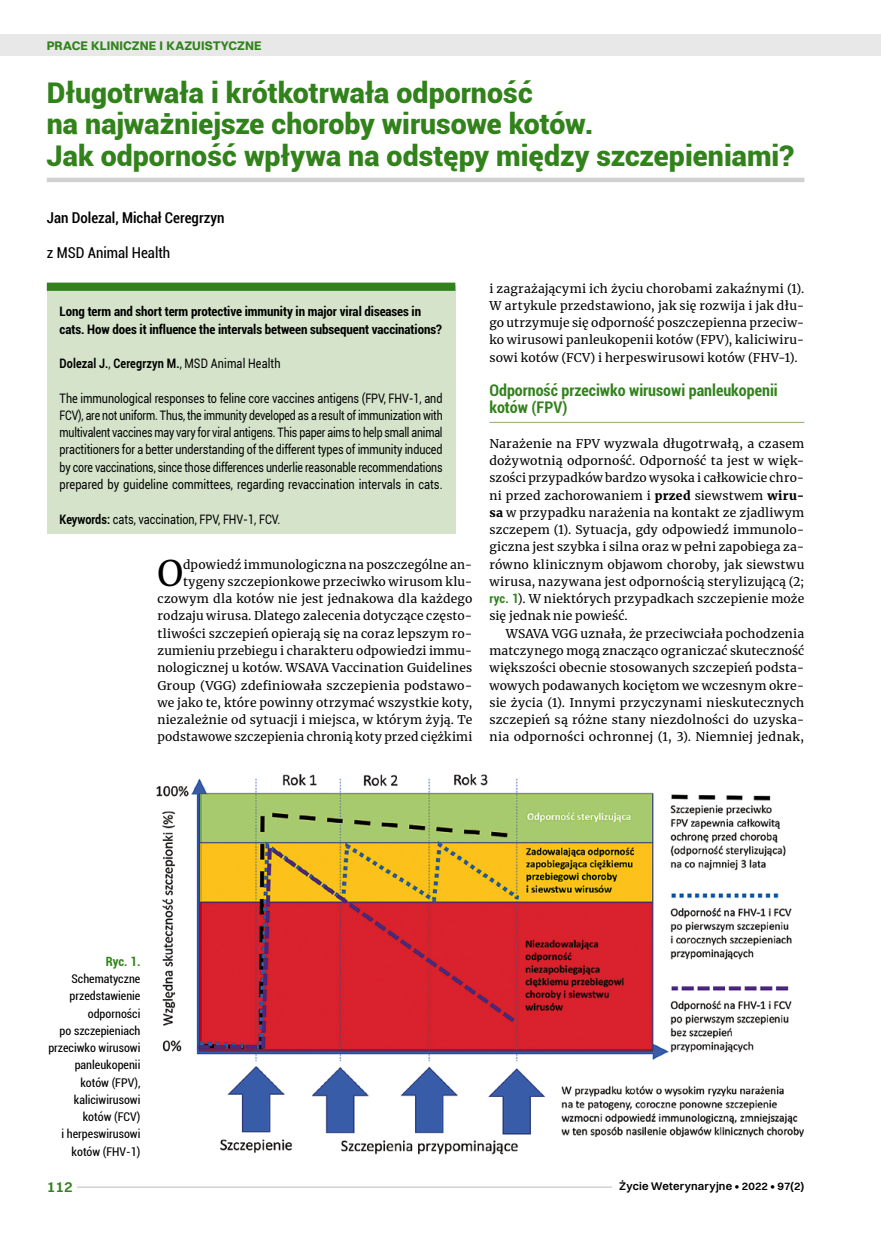
<style>
.page{position:relative;width:881px;height:1234px;background:#fff}
.page>*{position:absolute;margin:0;border:0;box-sizing:border-box;transform-origin:0 0}
.t1{font:35.25px "Merriweather";color:#000}
.t2{font:900 28.5px/31.5px "Roboto";color:#32821c}
.t3{font:700 condensed 16.05px/17.2px "Roboto";color:#32821c}
.t4{font:500 condensed 15px "Roboto";color:#000}
.t5{font:condensed 15px "Roboto";color:#000}
.t6{font:600 15px "Switzer";color:#32821c}
.t7{font:13.05px/17.2px "Roboto";color:#000;text-align:justify;scale:.83 1}
.t8{font:700 condensed 13.05px/17.2px "Roboto";letter-spacing:-.005em;color:#000}
.t9{font:700 13.05px "Roboto";letter-spacing:.015em;color:#000;scale:.83 1}
.t10{font:700 condensed 12.75px "Roboto";color:#32821c}
.t11{font:700 12.6px "Switzer";letter-spacing:.005em;color:#32821c}
.t12{font:12px/17.2px "Merriweather";letter-spacing:.015em;color:#000;text-align:justify}
.t13{font:condensed 12px/17.2px "Roboto";color:#000;text-align:right}
.t14{font:600 11.25px "Switzer";letter-spacing:.015em;color:#000}
.s1{font-weight:400}
.s2{font-weight:700}
.s3{font-weight:900}
.s4{font-family:"Roboto";font-weight:700;font-stretch:condensed;font-size:12.75px;color:#32821c}
</style>
<div class="page">
<div style="left:47px;top:287px;width:408px;height:247px;background:#d4e3c9"></div>
<div style="left:47px;top:282px;width:408px;height:9px;background:#32821c"></div>
<hr style="left:47px;top:178px;width:757px;height:4px;background:#d2d1d1">
<hr style="left:489px;top:422px;width:315px;height:1px;background:#96ba7b">
<img style="left:156px;top:774px;width:648px;height:381px">
<div style="left:0;top:35px;width:880px;height:21px;background:#e8e8e8"></div>
<hr style="left:47px;top:1186px;width:565px;height:1px;background:#d2d1d1">
<div style="left:47px;top:1178px;width:30px;height:15px;background:#fff"></div>
<p class="t11" style="left:47px;top:37px;width:216px">PRACE KLINICZNE I KAZUISTYCZNE</p>
<h2 class="t2" style="left:47px;top:75px;width:748px">Długotrwała i krótkotrwała odporność<br>na najważniejsze choroby wirusowe kotów.<br>Jak odporność wpływa na odstępy między szczepieniami?</h2>
<p class="t4" style="left:47px;top:207px;width:179px">Jan Dolezal, Michał Ceregrzyn</p>
<p class="t5" style="left:47px;top:242px;width:125px">z MSD Animal Health</p>
<p class="t8" style="left:60px;top:302px;width:383px">Long term and short term protective immunity in major viral diseases in cats. How does it influence the intervals between subsequent vaccinations?</p>
<p class="t9" style="left:60px;top:354px;width:268px">Dolezal J.<span class="s1">,</span> Ceregrzyn M.<span class="s1">, MSD Animal Health</span></p>
<p class="t7" style="left:60px;top:389px;width:463px">The immunological responses to feline core vaccines antigens (FPV, FHV-1, and FCV), are not uniform. Thus, the immunity developed as a result of immunization with multivalent vaccines may vary for viral antigens. This paper aims to help small animal practitioners for a better understanding of the different types of immunity induced by core vaccinations, since those differences underlie reasonable recommendations prepared by guideline committees, regarding revaccination intervals in cats.</p>
<p class="t7" style="left:60px;top:509px;width:267px"><span class="s2">Keywords:</span> cats, vaccination, FPV, FHV-1, FCV.</p>
<p class="t12" style="left:157px;top:555px;width:316px;text-align:right">dpowiedź immunologiczna na poszczególne an&shy;tygeny szczepionkowe przeciwko wirusom klu&shy;czowym dla kotów nie jest jednakowa dla każdego rodzaju wirusa. Dlatego zalecenia dotyczące często&shy;tliwości szczepień opierają się na coraz lepszym ro&shy;zumieniu przebiegu i charakteru odpowiedzi immu&shy;nologicznej u kotów. WSAVA Vaccination Guidelines Group (VGG) zdefiniowała szczepienia podstawo&shy;we jako te, które powinny otrzymać wszystkie koty, niezależnie od sytuacji i miejsca, w którym żyją. Te podstawowe szczepienia chronią koty przed ciężkimi</p>
<h1 class="t1" style="left:157px;top:548px;width:27px">O</h1>
<p class="t12" style="left:489px;top:279px;width:316px">i zagrażającymi ich życiu chorobami zakaźnymi (1).<br>W artykule przedstawiono, jak się rozwija i jak dłu&shy;go utrzymuje się odporność poszczepienna przeciw&shy;ko wirusowi panleukopenii kotów (FPV), kaliciwiru&shy;sowi kotów (FCV) i herpeswirusowi kotów (FHV-1).</p>
<h3 class="t3" style="left:489px;top:381px;width:290px">Odporność przeciwko wirusowi panleukopenii kotów (FPV)</h3>
<p class="t12" style="left:489px;top:434px;width:316px">Narażenie na FPV wyzwala długotrwałą, a czasem dożywotnią odporność. Odporność ta jest w więk&shy;szości przypadków bardzo wysoka i całkowicie chro&shy;ni przed zachorowaniem i <span class="s3">przed</span> siewstwem <span class="s3">wiru&shy;sa</span> w przypadku narażenia na kontakt ze zjadliwym szczepem (1). Sytuacja, gdy odpowiedź immunolo&shy;giczna jest szybka i silna oraz w pełni zapobiega za&shy;równo klinicznym objawom choroby, jak siewstwu wirusa, nazywana jest odpornością sterylizującą (2; <span class="s4">ryc. 1</span>). W niektórych przypadkach szczepienie może się jednak nie powieść.</p>
<p class="t12" style="left:489px;top:624px;width:316px;text-indent:16px">WSAVA VGG uznała, że przeciwciała pochodzenia matczynego mogą znacząco ograniczać skuteczność większości obecnie stosowanych szczepień podsta&shy;wowych podawanych kociętom we wczesnym okre&shy;sie życia (1). Innymi przyczynami nieskutecznych szczepień są różne stany niezdolności do uzyska&shy;nia odporności ochronnej (1, 3). Niemniej jednak,</p>
<p class="t10" style="left:106px;top:952px;width:36px">Ryc. 1.</p>
<p class="t13" style="left:48px;top:969px;width:94px">Schematyczne przedstawienie odporności<br>po szczepieniach przeciwko wirusowi panleukopenii kotów (FPV), kaliciwirusowi kotów (FCV)<br>i herpeswirusowi kotów (FHV-1)</p>
<p class="t6" style="left:47px;top:1177px;width:27px">112</p>
<p class="t14" style="left:619px;top:1179px;width:186px">Życie Weterynaryjne • 2022 • 97(2)</p>
</div>
